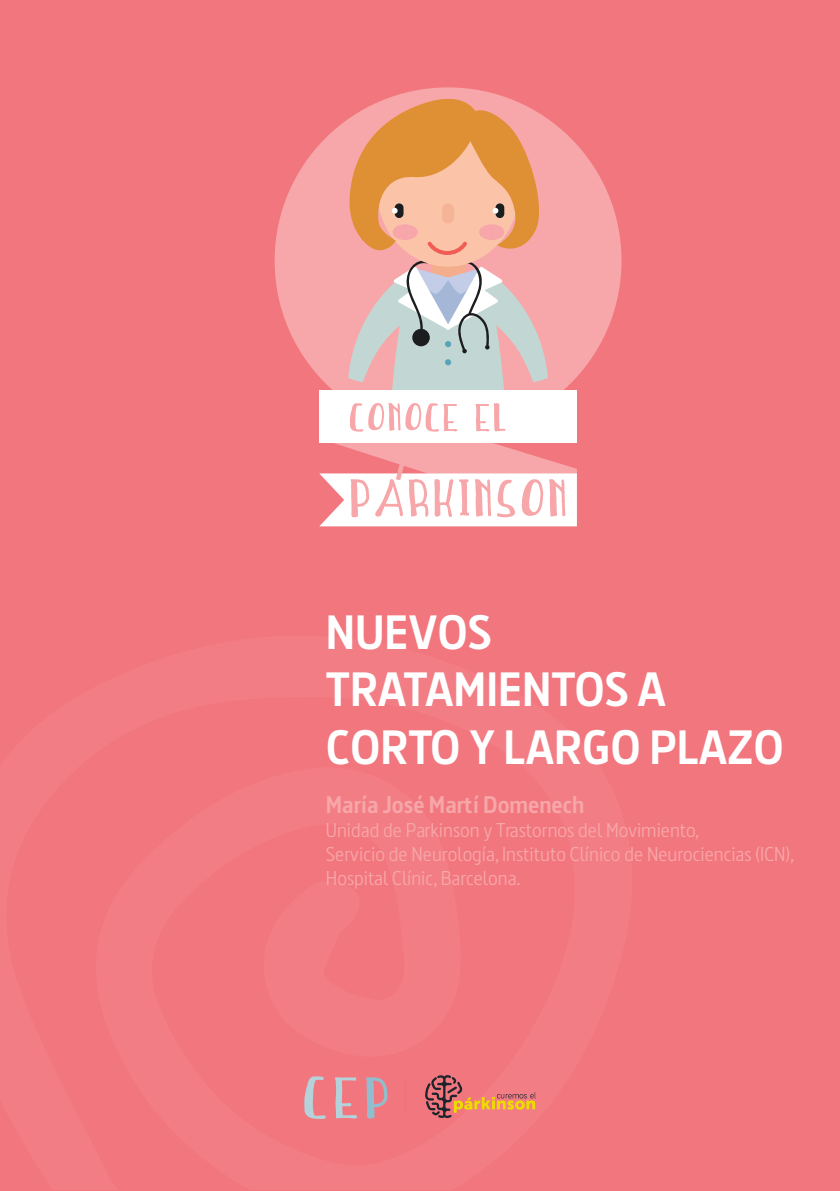
<style>
.page{position:relative;width:840px;height:1191px;background:#fff}
.page>*{position:absolute;margin:0;border:0;box-sizing:border-box;transform-origin:0 0}
.t1{font:700 48px/57.6px "Dsignes";color:#fff}
.t2{font:700 24px "Dsignes";color:#f7a7a9}
.t3{font:20px/24px "Dsignes";color:#f7a7a9}
</style>
<div class="page">
<div style="left:0;top:0;width:839px;height:1191px;background:#f2767e"></div>
<div style="left:274px;top:87px;width:347px;height:347px;background:#f7a7a9;border-radius:50%"></div>
<svg style="left:319px;top:87px;width:257px;height:439px"></svg>
<svg style="left:304px;top:1076px;width:22px;height:43px"></svg>
<svg style="left:335px;top:1077px;width:22px;height:41px"></svg>
<svg style="left:366px;top:1077px;width:21px;height:41px"></svg>
<svg style="left:425px;top:1075px;width:110px;height:43px"></svg>
<hr style="left:405px;top:1078px;width:1px;height:36px;background:#979797">
<h1 class="t1" style="left:326px;top:602px;width:459px">NUEVOS<br>TRATAMIENTOS A<br>CORTO Y LARGO PLAZO</h1>
<p class="t2" style="left:326px;top:790px;width:260px">María José Martí Domenech</p>
<p class="t3" style="left:326px;top:817px;width:469px">Unidad de Parkinson y Trastornos del Movimiento,<br>Servicio de Neurología, Instituto Clínico de Neurociencias (ICN),<br>Hospital Clínic, Barcelona.</p>
</div>
